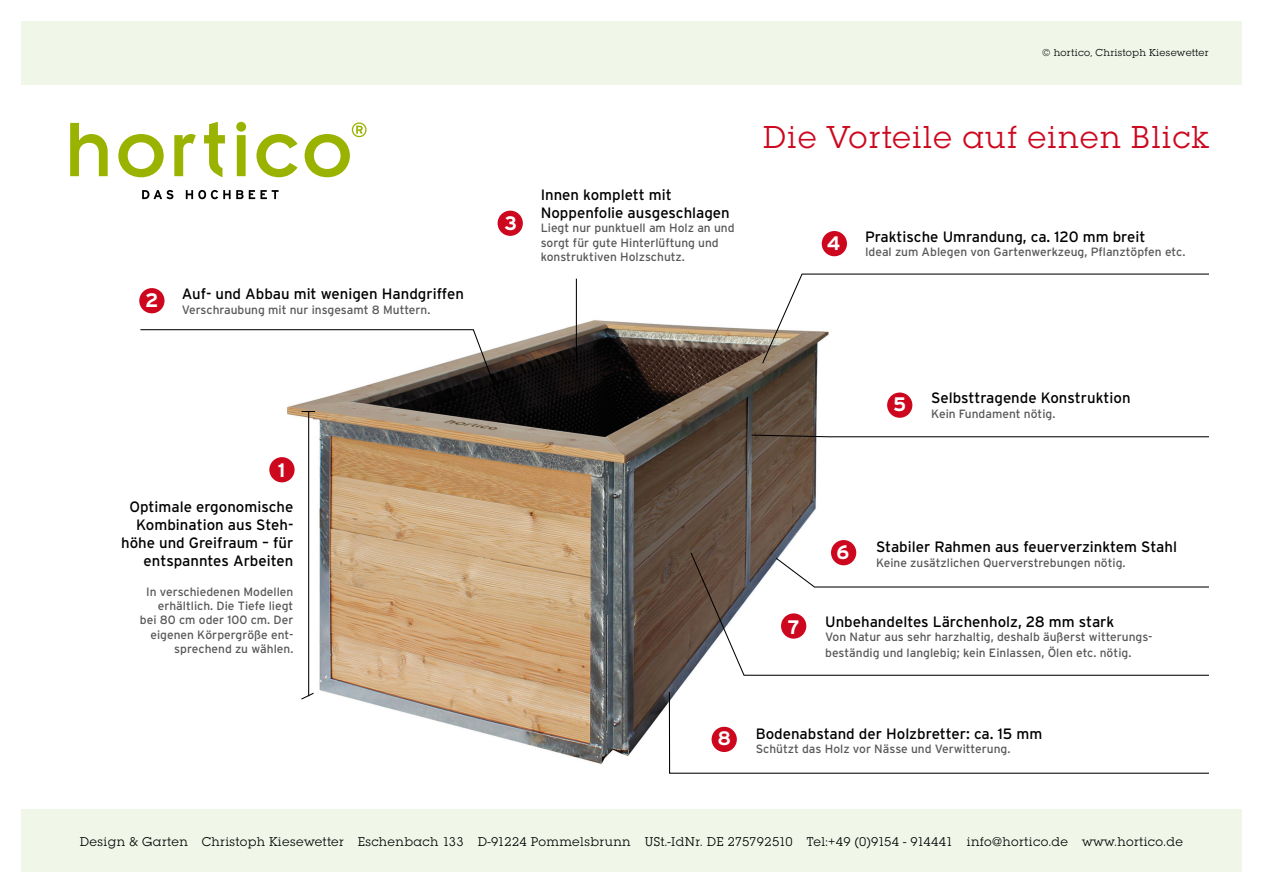
<style>
.page{position:relative;width:1263px;height:893px;background:#fff}
.page>*{position:absolute;margin:0;border:0;box-sizing:border-box;transform-origin:0 0}
.t1{font:33px "Lubalin Graph Itc T";letter-spacing:.03em;color:#cd071e}
.t2{font:700 19.5px "Interstate";color:#fff}
.t3{font:15px/18px "Interstate";color:#000;text-align:right}
.t4{font:13.2px "Lubalin Graph Itc T";letter-spacing:.03em;color:#000}
.t5{font:12px/14.4px "Interstate";color:#58585a}
.t6{font:10.5px "Lubalin Graph Itc T";letter-spacing:.03em;color:#000}
</style>
<div class="page">
<div style="left:21px;top:21px;width:1221px;height:851px;background:#f0f6e8"></div>
<div style="left:0;top:85px;width:1263px;height:723px;background:#fff"></div>
<svg style="left:70px;top:122px;width:297px;height:55px"></svg>
<svg style="left:142px;top:190px;width:137px;height:9px"></svg>
<img style="left:269px;top:278px;width:569px;height:486px">
<svg style="left:761px;top:273px;width:448px;height:91px"></svg>
<hr style="left:308px;top:412px;width:1px;height:284px;background:#000">
<svg style="left:690px;top:551px;width:519px;height:125px"></svg>
<svg style="left:140px;top:329px;width:368px;height:91px"></svg>
<hr style="left:576px;top:279px;width:1px;height:84px;background:#000">
<svg style="left:668px;top:691px;width:541px;height:83px"></svg>
<div style="left:822px;top:231px;width:25px;height:25px;background:#cd071e;border-radius:50%"></div>
<div style="left:781px;top:613px;width:25px;height:26px;background:#cd071e;border-radius:50%"></div>
<div style="left:711px;top:727px;width:26px;height:25px;background:#cd071e;border-radius:50%"></div>
<div style="left:269px;top:457px;width:26px;height:25px;background:#cd071e;border-radius:50%"></div>
<div style="left:498px;top:211px;width:25px;height:25px;background:#cd071e;border-radius:50%"></div>
<div style="left:887px;top:392px;width:25px;height:26px;background:#cd071e;border-radius:50%"></div>
<div style="left:834px;top:427px;width:28px;height:18px;background:#fff"></div>
<svg style="left:750px;top:434px;width:459px;height:4px"></svg>
<div style="left:831px;top:540px;width:25px;height:25px;background:#cd071e;border-radius:50%"></div>
<svg style="left:300px;top:692px;width:15px;height:8px"></svg>
<div style="left:139px;top:288px;width:26px;height:25px;background:#cd071e;border-radius:50%"></div>
<svg style="left:775px;top:557px;width:434px;height:31px"></svg>
<p class="t6" style="left:1042px;top:46px;width:168px">© hortico, Christoph Kiesewetter</p>
<h2 class="t2" style="left:145px;top:289px;width:15px">2</h2>
<p class="t3" style="left:182px;top:285px;width:284px">Auf- und Abbau mit wenigen Handgriffen</p>
<p class="t5" style="left:182px;top:302px;width:250px">Verschraubung mit nur insgesamt 8 Muttern.</p>
<h2 class="t2" style="left:278px;top:459px;width:9px">1</h2>
<p class="t3" style="left:121px;top:497px;width:174px">Optimale ergonomische<br>Kombination aus Steh&shy;höhe und Greifraum – für entspanntes Arbeiten</p>
<p class="t5" style="left:140px;top:584px;width:155px;text-align:right">In verschiedenen Modellen erhältlich. Die Tiefe liegt bei 80 cm oder 100 cm. Der eigenen Körpergröße ent&shy;sprechend zu wählen.</p>
<h2 class="t2" style="left:504px;top:212px;width:14px">3</h2>
<p class="t3" style="left:541px;top:186px;width:191px;text-align:left">Innen komplett mit<br>Noppenfolie ausgeschlagen</p>
<p class="t5" style="left:541px;top:221px;width:195px">Liegt nur punktuell am Holz an und sorgt für gute Hinterlüftung und konstruktiven Holzschutz.</p>
<h1 class="t1" style="left:763px;top:118px;width:447px">Die Vorteile auf einen Blick</h1>
<h2 class="t2" style="left:827px;top:232px;width:15px">4</h2>
<p class="t3" style="left:865px;top:227px;width:282px">Praktische Umrandung, ca. 120 mm breit</p>
<p class="t5" style="left:865px;top:245px;width:322px">Ideal zum Ablegen von Gartenwerkzeug, Pflanztöpfen etc.</p>
<h2 class="t2" style="left:893px;top:393px;width:15px">5</h2>
<p class="t3" style="left:931px;top:389px;width:201px">Selbsttragende Konstruktion</p>
<p class="t5" style="left:931px;top:406px;width:126px">Kein Fundament nötig.</p>
<h2 class="t2" style="left:787px;top:616px;width:14px">7</h2>
<h2 class="t2" style="left:836px;top:541px;width:14px">6</h2>
<p class="t3" style="left:876px;top:538px;width:302px">Stabiler Rahmen aus feuerverzinktem Stahl</p>
<p class="t5" style="left:876px;top:555px;width:251px">Keine zusätzlichen Querverstrebungen nötig.</p>
<p class="t3" style="left:825px;top:613px;width:291px">Unbehandeltes Lärchenholz, 28 mm stark</p>
<p class="t5" style="left:825px;top:629px;width:329px;line-height:15.5px">Von Natur aus sehr harzhaltig, deshalb äußerst witterungs&shy;beständig und langlebig; kein Einlassen, Ölen etc. nötig.</p>
<h2 class="t2" style="left:717px;top:728px;width:15px">8</h2>
<p class="t3" style="left:756px;top:724px;width:288px">Bodenabstand der Holzbretter: ca. 15 mm</p>
<p class="t5" style="left:756px;top:741px;width:256px">Schützt das Holz vor Nässe und Verwitterung.</p>
<p class="t4" style="left:80px;top:834px;width:1105px">Design &amp; Garten Christoph Kiesewetter Eschenbach 133 D-91224 Pommelsbrunn USt.-IdNr. DE 275792510 Tel:+49 (0)9154 - 914441 info@hortico.de www.hortico.de</p>
</div>
